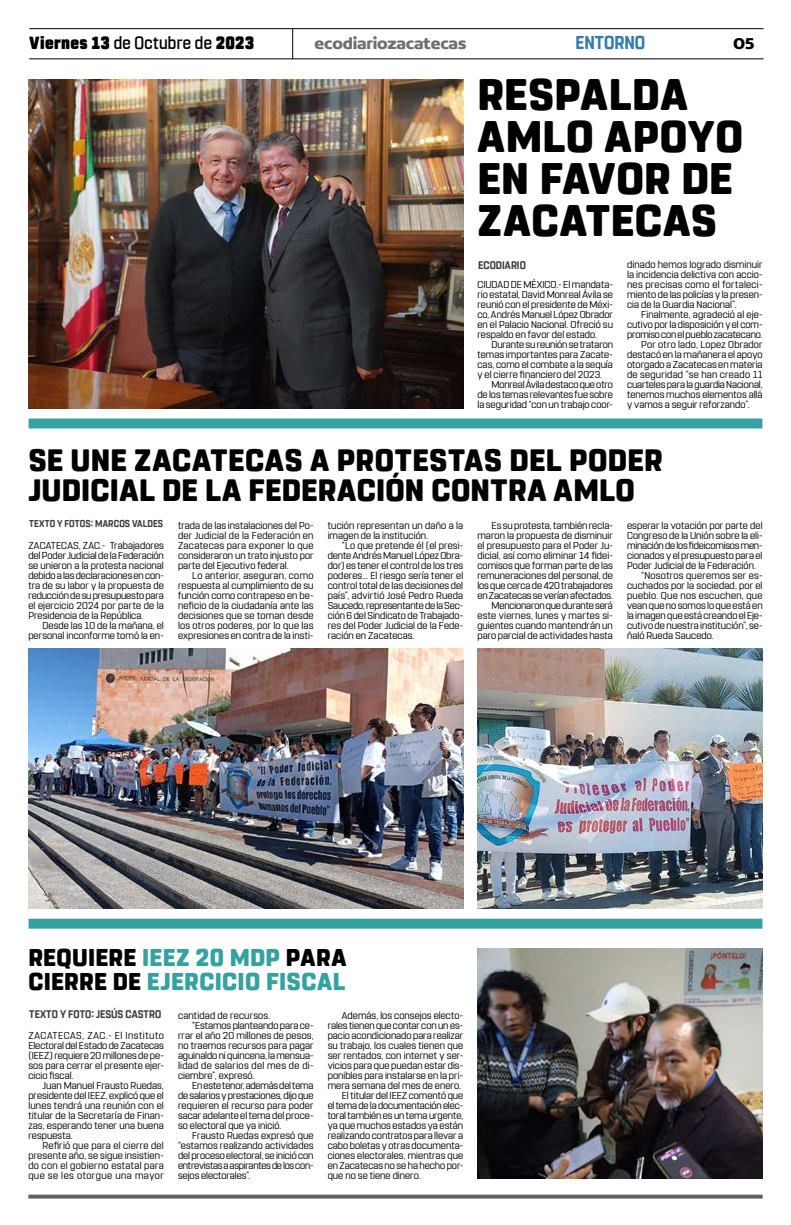
<style>
.page{position:relative;width:791px;height:1225px;background:#fff}
.page>*{position:absolute;margin:0;border:0;box-sizing:border-box;transform-origin:0 0}
.t1{font:800 44px/42px "Rohn Rounded";letter-spacing:.01em;color:#000}
.t2{font:800 30.8px/30px "Rohn Rounded";letter-spacing:.015em;color:#000}
.t3{font:800 24.2px/24px "Rohn Rounded";letter-spacing:.01em;color:#36a1a1}
.t4{font:700 18.6px "Rohn Rounded";letter-spacing:-.005em;color:#327ab3;scale:.91 1}
.t5{font:900 17.6px "Rohn Rounded";letter-spacing:.02em;color:#000;scale:.91 1}
.t6{font:700 16.9px "Concord";letter-spacing:-.01em;color:#706f6f}
.t7{font:700 16.9px "Concord";color:#000}
.t8{font:700 11px "Rohn Rounded";letter-spacing:.01em;color:#3d3d3d;scale:.91 1}
.t9{font:10px/10px "Rohn Rounded";letter-spacing:.005em;color:#000;text-align:justify}
.t10{font:10px "Rohn Rounded";letter-spacing:-.015em;color:#000}
.t11{font:10px "Rohn Rounded";letter-spacing:.025em;color:#000}
.t12{font:10px "Rohn Rounded";letter-spacing:-.02em;color:#000}
.t13{font:10px "Rohn Rounded";letter-spacing:-.025em;color:#000}
.t14{font:10px "Rohn Rounded";letter-spacing:.03em;color:#000}
.t15{font:700 9.9px "Rohn Rounded";letter-spacing:.015em;color:#3d3d3d;scale:.91 1}
.s1{font-weight:500}
.s2{color:#000}
</style>
<div class="page">
<svg style="left:28px;top:1194px;width:735px;height:4px;background:#7a7a7a"></svg>
<hr style="left:29px;top:28px;width:734px;height:1px;background:#000">
<hr style="left:29px;top:58px;width:734px;height:1px;background:#000">
<hr style="left:292px;top:29px;width:1px;height:30px;background:#000">
<div style="left:29px;top:918px;width:733px;height:10px;background:#36a1a1"></div>
<div style="left:29px;top:418px;width:733px;height:10px;background:#36a1a1"></div>
<img style="left:477px;top:948px;width:285px;height:230px">
<img style="left:28px;top:79px;width:435px;height:329px">
<img style="left:28px;top:648px;width:435px;height:260px">
<img style="left:477px;top:648px;width:286px;height:260px">
<h3 class="t5" style="left:29px;top:33px;width:249px">Viernes 13 <span class="s1">de Octubre de</span> 2023</h3>
<h3 class="t6" style="left:315px;top:33px;width:153px">ecodiariozacatecas</h3>
<h3 class="t4" style="left:576px;top:32px;width:78px">ENTORNO</h3>
<h3 class="t7" style="left:733px;top:33px;width:23px">05</h3>
<h1 class="t1" style="left:477px;top:74px;width:267px">RESPALDA<br>AMLO APOYO<br>EN FAVOR DE<br>ZACATECAS</h1>
<p class="t8" style="left:478px;top:259px;width:54px">ECODIARIO</p>
<p class="t9" style="left:477px;top:280px;width:137px">CIUDAD DE MÉXICO.- El mandata&shy;rio estatal, David Monreal Ávila se reunió con el presidente de Méxi&shy;co, Andrés Manuel López Obrador en el Palacio Nacional. Ofreció su respaldo en favor del estado.</p>
<p class="t9" style="left:477px;top:340px;width:137px;text-indent:14px">Durante su reunión se trataron temas importantes para Zacate&shy;cas, como el combate a la sequía y el cierre financiero del 2023.</p>
<p class="t9" style="left:477px;top:380px;width:137px;text-indent:14px">Monreal Ávila destaco que otro de los temas relevantes fue sobre la seguridad “con un trabajo coor-</p>
<p class="t9" style="left:627px;top:260px;width:137px">dinado hemos logrado disminuir la incidencia delictiva con accio&shy;nes precisas como el fortaleci&shy;miento de las policías y la presen&shy;cia de la Guardia Nacional”.</p>
<p class="t9" style="left:641px;top:310px;width:123px">Finalmente, agradeció al eje-</p>
<p class="t9" style="left:627px;top:320px;width:137px">cutivo por la disposición y el com-</p>
<p class="t10" style="left:627px;top:329px;width:137px">promiso con el pueblo zacatecano.</p>
<p class="t9" style="left:641px;top:340px;width:123px">Por otro lado, Lopez Obrador</p>
<p class="t9" style="left:627px;top:350px;width:137px">destacó en la mañanera el apoyo</p>
<p class="t9" style="left:627px;top:360px;width:137px">otorgado a Zacatecas en materia</p>
<p class="t11" style="left:627px;top:369px;width:137px">de seguridad “se han creado 11</p>
<p class="t9" style="left:627px;top:380px;width:137px">cuarteles para la guardia Nacional,</p>
<p class="t9" style="left:627px;top:390px;width:137px">tenemos muchos elementos allá</p>
<p class="t9" style="left:627px;top:400px;width:124px">y vamos a seguir reforzando”.</p>
<h2 class="t2" style="left:28px;top:445px;width:636px">SE UNE ZACATECAS A PROTESTAS DEL PODER<br>JUDICIAL DE LA FEDERACIÓN CONTRA AMLO</h2>
<p class="t15" style="left:29px;top:518px;width:149px">TEXTO Y FOTOS: MARCOS VALDES</p>
<p class="t9" style="left:28px;top:540px;width:137px">ZACATECAS, ZAC.- Trabajadores del Poder Judicial de la Federación se unieron a la protesta nacional debido a las declaraciones en con&shy;tra de su labor y la propuesta de reducción de su presupuesto para el ejercicio 2024 por parte de la Presidencia de la República.</p>
<p class="t9" style="left:28px;top:620px;width:137px;text-align:right">Desde las 10 de la mañana, el personal inconforme tomó la en-</p>
<p class="t9" style="left:178px;top:520px;width:137px">trada de las instalaciones del Po&shy;der Judicial de la Federación en Zacatecas para exponer lo que consideraron un trato injusto por parte del Ejecutivo federal.</p>
<p class="t9" style="left:178px;top:570px;width:137px;text-indent:14px">Lo anterior, aseguran, como respuesta al cumplimiento de su función como contrapeso en be&shy;neficio de la ciudadanía ante las decisiones que se toman desde los otros poderes, por lo que las expresiones en contra de la insti-</p>
<p class="t9" style="left:328px;top:520px;width:137px">tución representan un daño a la imagen de la institución.</p>
<p class="t9" style="left:328px;top:540px;width:137px;text-indent:14px">“Lo que pretende él (el presi&shy;dente Andrés Manuel López Obra&shy;dor) es tener el control de los tres poderes… El riesgo sería tener el control total de las decisiones del país”, advirtió José Pedro Rueda Saucedo, representante de la Sec&shy;ción 6 del Sindicato de Trabajado&shy;res del Poder Judicial de la Fede&shy;ración en Zacatecas.</p>
<p class="t9" style="left:477px;top:520px;width:137px;text-align:right">Es su protesta, también recla&shy;maron la propuesta de disminuir el presupuesto para el Poder Ju&shy;dicial, así como eliminar 14 fidei&shy;comisos que forman parte de las remuneraciones del personal, de los que cerca de 420 trabajadores en Zacatecas se verían afectados.<br>Mencionaron que durante será este viernes, lunes y martes si&shy;guientes cuando mantendrán un paro parcial de actividades hasta</p>
<p class="t9" style="left:627px;top:520px;width:137px">esperar la votación por parte del</p>
<p class="t9" style="left:627px;top:530px;width:137px">Congreso de la Unión sobre la eli-</p>
<p class="t12" style="left:627px;top:539px;width:137px">minación de los fideicomisos men-</p>
<p class="t9" style="left:627px;top:550px;width:137px">cionados y el presupuesto para el</p>
<p class="t9" style="left:627px;top:560px;width:130px">Poder Judicial de la Federación.</p>
<p class="t11" style="left:641px;top:569px;width:123px">“Nosotros queremos ser es-</p>
<p class="t9" style="left:627px;top:580px;width:137px">cuchados por la sociedad, por el</p>
<p class="t11" style="left:627px;top:589px;width:137px">pueblo. Que nos escuchen, que</p>
<p class="t9" style="left:627px;top:600px;width:137px">vean que no somos lo que está en</p>
<p class="t9" style="left:627px;top:610px;width:137px">la imagen que está creando el Eje-</p>
<p class="t9" style="left:627px;top:620px;width:137px">cutivo de nuestra institución”, se-</p>
<p class="t9" style="left:627px;top:630px;width:88px">ñaló Rueda Saucedo.</p>
<h3 class="t3" style="left:28px;top:946px;width:320px"><span class="s2">REQUIERE</span> IEEZ 20 MDP <span class="s2">PARA<br>CIERRE DE</span> EJERCICIO FISCAL</h3>
<p class="t8" style="left:29px;top:1008px;width:147px">TEXTO Y FOTO: JESÚS CASTRO</p>
<p class="t9" style="left:28px;top:1030px;width:137px">ZACATECAS, ZAC.- El Instituto Electoral del Estado de Zacatecas (IEEZ) requiere 20 millones de pe&shy;sos para cerrar el presente ejer&shy;cicio fiscal.</p>
<p class="t9" style="left:28px;top:1080px;width:137px;text-indent:14px">Juan Manuel Frausto Ruedas, presidente del IEEZ, explicó que el lunes tendrá una reunión con el titular de la Secretaría de Finan&shy;zas, esperando tener una buena respuesta.</p>
<p class="t9" style="left:28px;top:1140px;width:137px;text-indent:14px">Refirió que para el cierre del presente año, se sigue insistien&shy;do con el gobierno estatal para que se les otorgue una mayor</p>
<p class="t9" style="left:178px;top:1010px;width:94px">cantidad de recursos.</p>
<p class="t9" style="left:192px;top:1020px;width:123px">“Estamos planteando para ce-</p>
<p class="t9" style="left:178px;top:1030px;width:137px">rrar el año 20 millones de pesos,</p>
<p class="t9" style="left:178px;top:1040px;width:137px">no traemos recursos para pagar</p>
<p class="t9" style="left:178px;top:1050px;width:137px">aguinaldo ni quincena, la mensua-</p>
<p class="t14" style="left:178px;top:1059px;width:137px">lidad de salarios del mes de di-</p>
<p class="t9" style="left:178px;top:1070px;width:78px">ciembre”, expresó.</p>
<p class="t12" style="left:192px;top:1079px;width:123px">En este tenor, además del tema</p>
<p class="t10" style="left:178px;top:1089px;width:137px">de salarios y prestaciones, dijo que</p>
<p class="t9" style="left:178px;top:1100px;width:137px">requieren el recurso para poder</p>
<p class="t9" style="left:178px;top:1110px;width:137px">sacar adelante el tema del proce-</p>
<p class="t9" style="left:178px;top:1120px;width:105px">so electoral que ya inició.</p>
<p class="t9" style="left:192px;top:1130px;width:123px">Frausto Ruedas expresó que</p>
<p class="t9" style="left:178px;top:1140px;width:137px">“estamos realizando actividades</p>
<p class="t9" style="left:178px;top:1150px;width:137px">del proceso electoral, se inició con</p>
<p class="t13" style="left:178px;top:1159px;width:137px">entrevistas a aspirantes de los con-</p>
<p class="t9" style="left:178px;top:1170px;width:74px">sejos electorales”.</p>
<p class="t9" style="left:342px;top:1010px;width:123px">Además, los consejos electo-</p>
<p class="t9" style="left:328px;top:1020px;width:137px">rales tienen que contar con un es-</p>
<p class="t9" style="left:328px;top:1030px;width:137px">pacio acondicionado para realizar</p>
<p class="t9" style="left:328px;top:1040px;width:137px">su trabajo, los cuales tienen que</p>
<p class="t9" style="left:328px;top:1050px;width:137px">ser rentados, con internet y ser-</p>
<p class="t9" style="left:328px;top:1060px;width:137px">vicios para que puedan estar dis-</p>
<p class="t9" style="left:328px;top:1070px;width:137px">ponibles para instalarse en la pri-</p>
<p class="t9" style="left:328px;top:1080px;width:135px">mera semana del mes de enero.</p>
<p class="t9" style="left:342px;top:1090px;width:123px">El titular del IEEZ comentó que</p>
<p class="t10" style="left:328px;top:1099px;width:137px">el tema de la documentación elec-</p>
<p class="t9" style="left:328px;top:1110px;width:137px">toral también es un tema urgente,</p>
<p class="t9" style="left:328px;top:1120px;width:137px">ya que muchos estados ya están</p>
<p class="t9" style="left:328px;top:1130px;width:137px">realizando contratos para llevar a</p>
<p class="t9" style="left:328px;top:1140px;width:137px">cabo boletas y otras documenta-</p>
<p class="t9" style="left:328px;top:1150px;width:137px">ciones electorales, mientras que</p>
<p class="t9" style="left:328px;top:1160px;width:137px">en Zacatecas no se ha hecho por-</p>
<p class="t9" style="left:328px;top:1170px;width:95px">que no se tiene dinero.</p>
</div>
